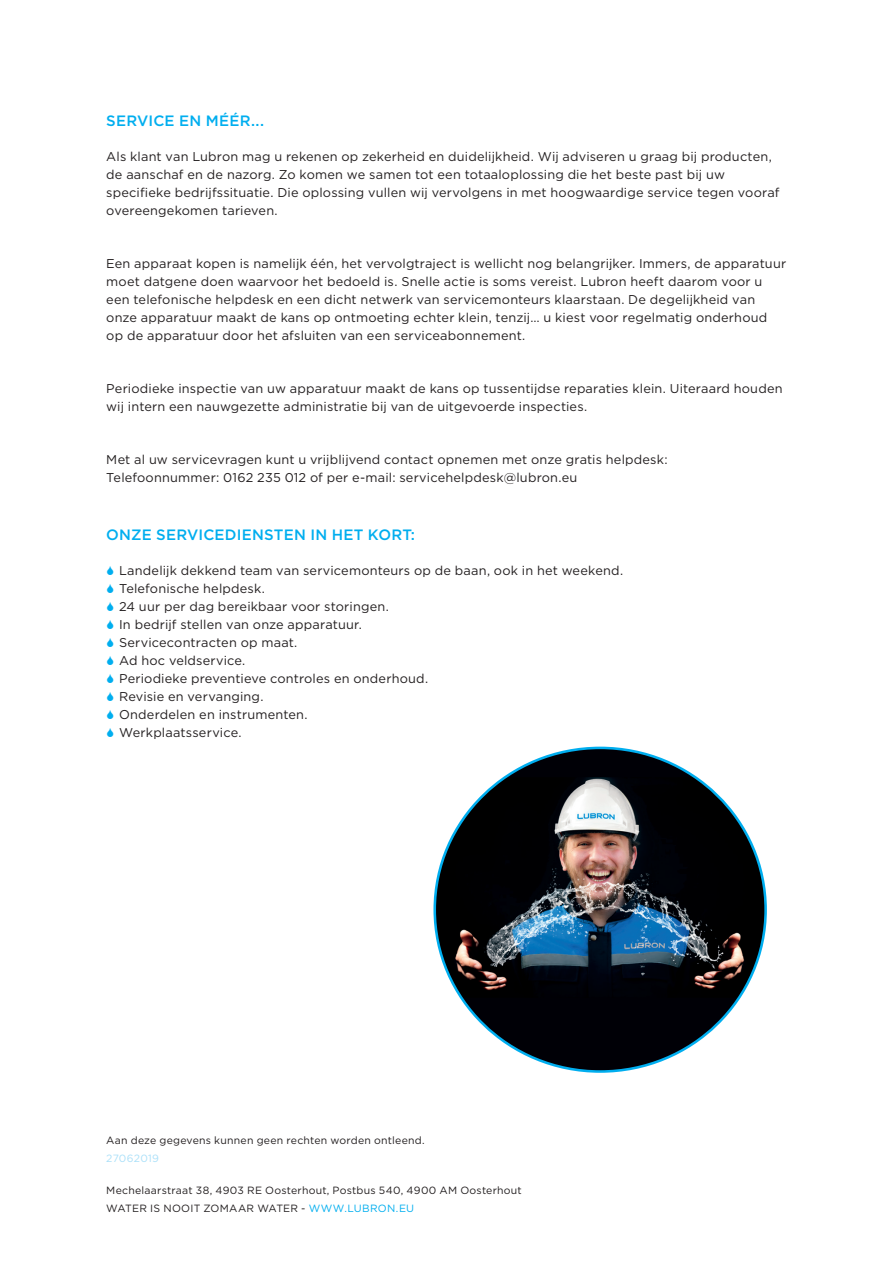
<style>
.page{position:relative;width:893px;height:1263px;background:#fff}
.page>*{position:absolute;margin:0;border:0;box-sizing:border-box;transform-origin:0 0}
.Heading{font:500 15px "Gotham";letter-spacing:.015em;color:#00aeef}
.t1{font:12.75px/18px "Gotham";letter-spacing:.015em;color:#231f20}
.t2{font:10.5px/18px "Gotham";letter-spacing:.025em;color:#231f20}
.Production_number{font:10.5px "Gotham";letter-spacing:.015em;color:#aae0f9}
.s1{color:#00aeef}
</style>
<div class="page">
<div style="left:435px;top:748px;width:331px;height:323px;background:#000006;border-radius:50%"></div>
<img style="left:437px;top:777px;width:329px;height:221px">
<p class="Heading" style="left:106px;top:111px;width:159px">SERVICE EN MÉÉR...</p>
<p class="t1" style="left:106px;top:147px;width:675px">Als klant van Lubron mag u rekenen op zekerheid en duidelijkheid. Wij adviseren u graag bij producten, de aanschaf en de nazorg. Zo komen we samen tot een totaaloplossing die het beste past bij uw specifieke bedrijfssituatie. Die oplossing vullen wij vervolgens in met hoogwaardige service tegen vooraf overeengekomen tarieven.</p>
<p class="t1" style="left:106px;top:254px;width:681px">Een apparaat kopen is namelijk één, het vervolgtraject is wellicht nog belangrijker. Immers, de apparatuur moet datgene doen waarvoor het bedoeld is. Snelle actie is soms vereist. Lubron heeft daarom voor u een telefonische helpdesk en een dicht netwerk van servicemonteurs klaarstaan. De degelijkheid van onze apparatuur maakt de kans op ontmoeting echter klein, tenzij… u kiest voor regelmatig onderhoud op de apparatuur door het afsluiten van een serviceabonnement.</p>
<p class="t1" style="left:106px;top:379px;width:678px">Periodieke inspectie van uw apparatuur maakt de kans op tussentijdse reparaties klein. Uiteraard houden wij intern een nauwgezette administratie bij van de uitgevoerde inspecties.</p>
<p class="t1" style="left:106px;top:450px;width:563px">Met al uw servicevragen kunt u vrijblijvend contact opnemen met onze gratis helpdesk:<br>Telefoonnummer: 0162 235 012 of per e-mail: servicehelpdesk@lubron.eu</p>
<p class="Heading" style="left:106px;top:525px;width:310px">ONZE SERVICEDIENSTEN IN HET KORT:</p>
<p class="t1" style="left:119px;top:561px;width:506px">Landelijk dekkend team van servicemonteurs op de baan, ook in het weekend.</p>
<p class="t1" style="left:119px;top:579px;width:147px">Telefonische helpdesk.</p>
<p class="t1" style="left:119px;top:597px;width:271px">24 uur per dag bereikbaar voor storingen.</p>
<p class="t1" style="left:119px;top:615px;width:244px">In bedrijf stellen van onze apparatuur.</p>
<p class="t1" style="left:119px;top:633px;width:180px">Servicecontracten op maat.</p>
<p class="t1" style="left:119px;top:651px;width:128px">Ad hoc veldservice.</p>
<p class="t1" style="left:119px;top:669px;width:311px">Periodieke preventieve controles en onderhoud.</p>
<p class="t1" style="left:119px;top:687px;width:146px">Revisie en vervanging.</p>
<p class="t1" style="left:119px;top:705px;width:190px">Onderdelen en instrumenten.</p>
<p class="t1" style="left:119px;top:723px;width:124px">Werkplaatsservice.</p>
<p class="t2" style="left:106px;top:1131px;width:320px">Aan deze gegevens kunnen geen rechten worden ontleend.</p>
<p class="Production_number" style="left:106px;top:1151px;width:54px">27062019</p>
<p class="t2" style="left:106px;top:1181px;width:417px">Mechelaarstraat 38, 4903 RE Oosterhout, Postbus 540, 4900 AM Oosterhout<br>WATER IS NOOIT ZOMAAR WATER - <span class="s1">WWW.LUBRON.EU</span></p>
</div>
